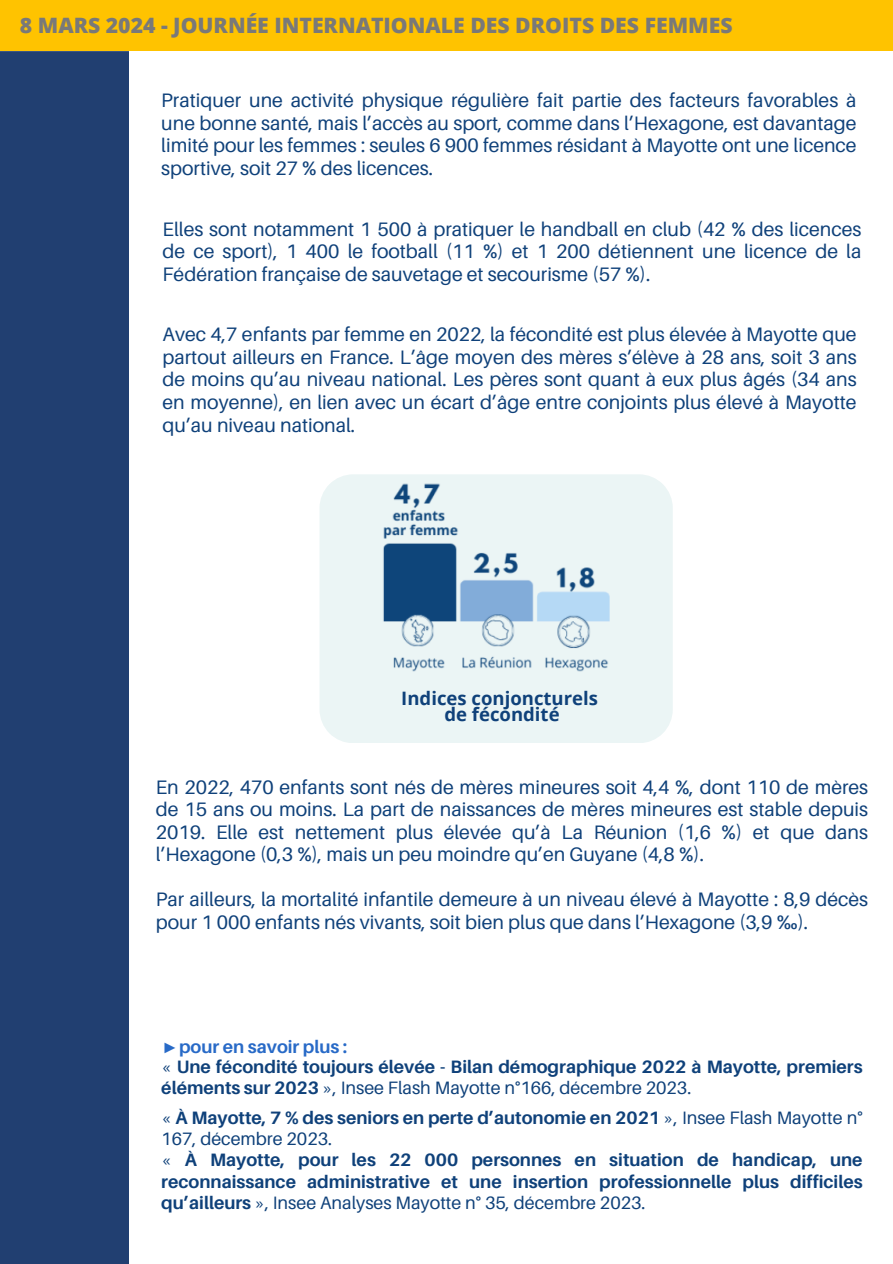
<style>
.page{position:relative;width:893px;height:1264px;background:#fff}
.page>*{position:absolute;margin:0;border:0;box-sizing:border-box;transform-origin:0 0}
.t1{font:800 21.15px "Open Sans";color:#797979}
.t2{font:19.5px/22.5px "Aileron";color:#0f417a;text-align:justify}
.t3{font:700 18.45px/16.5px "Open Sans";color:#0f417a;text-align:center}
.t4{font:700 18px/21.3px "Aileron";color:#0f417a}
.s1{font-family:"Liberation Serif";color:#286ac7}
.s2{color:#286ac7}
.s3{font-weight:400}
</style>
<div class="page">
<div style="left:0;top:0;width:892px;height:51px;background:#ffc300"></div>
<div style="left:0;top:51px;width:129px;height:1212px;background:#213f71"></div>
<svg style="left:320px;top:474px;width:352px;height:269px;background:#d4e3e9"></svg>
<p class="t1" style="left:20px;top:11px;width:714px">8 MARS 2024 - JOURNÉE INTERNATIONALE DES DROITS DES FEMMES</p>
<p class="t2" style="left:161px;top:89px;width:696px">Pratiquer une activité physique régulière fait partie des facteurs favorables à une bonne santé, mais l’accès au sport, comme dans l’Hexagone, est davantage limité pour les femmes : seules 6 900 femmes résidant à Mayotte ont une licence sportive, soit 27 % des licences.</p>
<p class="t2" style="left:162px;top:217px;width:700px">Elles sont notamment 1 500 à pratiquer le handball en club (42 % des licences de ce sport), 1 400 le football (11 %) et 1 200 détiennent une licence de la Fédération française de sauvetage et secourisme (57 %).</p>
<p class="t2" style="left:162px;top:323px;width:695px">Avec 4,7 enfants par femme en 2022, la fécondité est plus élevée à Mayotte que partout ailleurs en France. L’âge moyen des mères s’élève à 28 ans, soit 3 ans de moins qu’au niveau national. Les pères sont quant à eux plus âgés (34 ans en moyenne), en lien avec un écart d’âge entre conjoints plus élevé à Mayotte qu’au niveau national.</p>
<p class="t3" style="left:401px;top:689px;width:198px">Indices conjoncturels de fécondité</p>
<p class="t2" style="left:156px;top:775px;width:713px">En 2022, 470 enfants sont nés de mères mineures soit 4,4 %, dont 110 de mères de 15 ans ou moins. La part de naissances de mères mineures est stable depuis 2019. Elle est nettement plus élevée qu’à La Réunion (1,6 %) et que dans l’Hexagone (0,3 %), mais un peu moindre qu’en Guyane (4,8 %).</p>
<p class="t2" style="left:156px;top:887px;width:713px">Par ailleurs, la mortalité infantile demeure à un niveau élevé à Mayotte : 8,9 décès pour 1 000 enfants nés vivants, soit bien plus que dans l’Hexagone (3,9 ‰).</p>
<p class="t4" style="left:161px;top:1036px;width:702px;line-height:20.2px"><span class="s1">►</span><span class="s2">pour en savoir plus :<br></span><span class="s3">«</span> Une fécondité toujours élevée - Bilan démographique 2022 à Mayotte, premiers éléments sur 2023 <span class="s3">», Insee Flash Mayotte n°166, décembre 2023.</span></p>
<p class="t4" style="left:161px;top:1106px;width:702px"><span class="s3">«</span> À Mayotte, 7 % des seniors en perte d’autonomie en 2021 <span class="s3">», Insee Flash Mayotte n° 167, décembre 2023.<br>«</span> À Mayotte, pour les 22 000 personnes en situation de handicap, une reconnaissance administrative et une insertion professionnelle plus difficiles qu’ailleurs <span class="s3">», Insee Analyses Mayotte n° 35, décembre 2023.</span></p>
</div>
